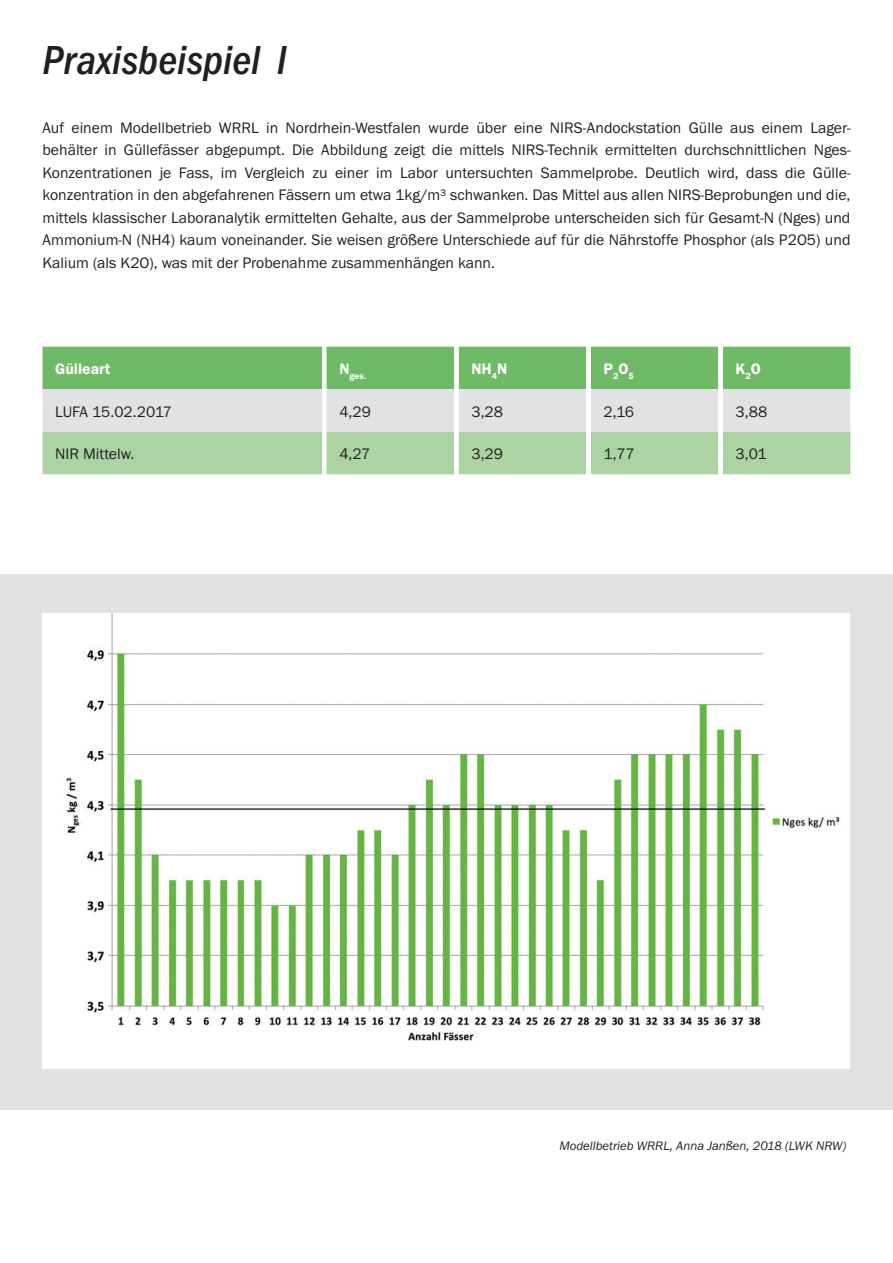
<style>
.page{position:relative;width:893px;height:1263px;background:#fff}
.page>*{position:absolute;margin:0;border:0;box-sizing:border-box;transform-origin:0 0}
.t1{font:italic 500 condensed 42px "Franklin Gothic";letter-spacing:.005em;color:#231f20}
.t2{font:15.75px/22.5px "Franklin Gothic Itc T";color:#231f20;text-align:justify}
.t3{font:600 15.75px "Franklin Gothic Itc T";color:#fff}
.t4{font:italic 12.75px "Franklin Gothic Itc T";color:#231f20}
.t5{font:600 9.15px "Franklin Gothic Itc T";color:#fff}
</style>
<div class="page">
<div style="left:0;top:574px;width:893px;height:536px;background:#e1e2e4"></div>
<svg style="left:43px;top:347px;width:807px;height:127px;background:#abd0a6"></svg>
<div style="left:43px;top:614px;width:807px;height:455px;background:#fff"></div>
<img style="left:66px;top:614px;width:774px;height:427px">
<h1 class="t1" style="left:43px;top:37px;width:246px">Praxisbeispiel I</h1>
<p class="t2" style="left:43px;top:116px;width:809px">Auf einem Modellbetrieb WRRL in Nordrhein-Westfalen wurde über eine NIRS-Andockstation Gülle aus einem Lager&shy;behälter in Güllefässer abgepumpt. Die Abbildung zeigt die mittels NIRS-Technik ermittelten durchschnittlichen Nges-Konzentrationen je Fass, im Vergleich zu einer im Labor untersuchten Sammelprobe. Deutlich wird, dass die Gülle&shy;konzentration in den abgefahrenen Fässern um etwa 1kg/m³ schwanken. Das Mittel aus allen NIRS-Beprobungen und die, mittels klassischer Laboranalytik ermittelten Gehalte, aus der Sammelprobe unterscheiden sich für Gesamt-N (Nges) und Ammonium-N (NH4) kaum voneinander. Sie weisen größere Unterschiede auf für die Nährstoffe Phosphor (als P2O5) und Kalium (als K2O), was mit der Probenahme zusammenhängen kann.</p>
<p class="t3" style="left:55px;top:360px;width:57px">Gülleart</p>
<p class="t5" style="left:339px;top:371px;width:28px"><sup>N</sup>ges.</p>
<p class="t3" style="left:471px;top:360px;width:37px">NH<sub>4</sub>N</p>
<p class="t3" style="left:603px;top:360px;width:32px">P<sub>2</sub>O<sub>5</sub></p>
<p class="t3" style="left:736px;top:360px;width:27px">K<sub>2</sub>O</p>
<p class="t2" style="left:55px;top:400px;width:118px">LUFA 15.02.2017</p>
<p class="t2" style="left:339px;top:400px;width:33px">4,29</p>
<p class="t2" style="left:471px;top:400px;width:33px">3,28</p>
<p class="t2" style="left:603px;top:400px;width:32px">2,16</p>
<p class="t2" style="left:736px;top:400px;width:33px">3,88</p>
<p class="t2" style="left:55px;top:442px;width:81px">NIR Mittelw.</p>
<p class="t2" style="left:339px;top:442px;width:33px">4,27</p>
<p class="t2" style="left:471px;top:442px;width:33px">3,29</p>
<p class="t2" style="left:603px;top:442px;width:33px">1,77</p>
<p class="t2" style="left:736px;top:442px;width:33px">3,01</p>
<p class="t4" style="left:559px;top:1138px;width:288px">Modellbetrieb WRRL, Anna Janßen, 2018 (LWK NRW)</p>
</div>
